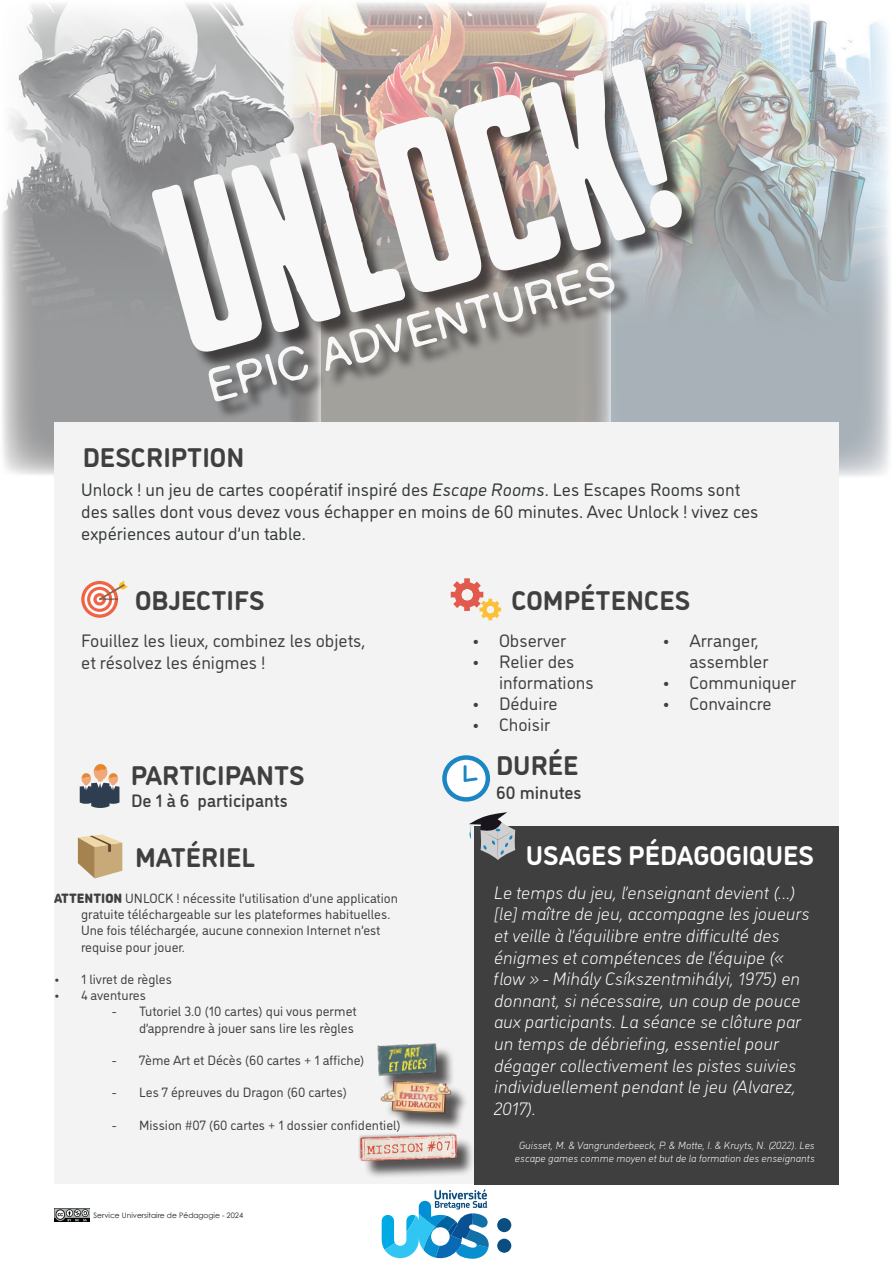
<style>
.page{position:relative;width:893px;height:1263px;background:#fff}
.page>*{position:absolute;margin:0;border:0;box-sizing:border-box;transform-origin:0 0}
.t1{font:700 27px "DI Nosaur";color:#3f3f3f}
.t2{font:700 27px "DI Nosaur";color:#fff}
.t3{font:italic 300 18px/21.6px "DI Nosaur";color:#fff}
.t4{font:18px/21.6px "DI Nosaur";color:#35393b}
.t5{font:18px/21px "DI Nosaur";color:#3f3f3f}
.t6{font:500 18px "DI Nosaur";color:#3f3f3f}
.t7{font:13.5px/16.2px "DI Nosaur";color:#3f3f3f}
.t8{font:italic 300 10.5px/12.6px "DI Nosaur";color:#fff;text-align:center}
.t9{font:7.5px "Century Gothic";color:#231f20}
.s1{font-style:italic}
.s2{font-weight:900}
</style>
<div class="page">
<img style="left:610px;top:3px;width:280px;height:474px">
<img style="left:320px;top:3px;width:290px;height:419px">
<img style="left:2px;top:3px;width:318px;height:472px">
<div style="left:54px;top:422px;width:785px;height:762px;background:#f3f3f3"></div>
<div style="left:474px;top:826px;width:365px;height:358px;background:#3f3f3f"></div>
<div style="left:497px;top:1218px;width:14px;height:14px;background:#0a4d80;border-radius:50%"></div>
<div style="left:497px;top:1239px;width:14px;height:14px;background:#0a4d80;border-radius:50%"></div>
<svg style="left:382px;top:1189px;width:107px;height:70px"></svg>
<svg style="left:451px;top:578px;width:50px;height:42px"></svg>
<svg style="left:81px;top:581px;width:47px;height:37px"></svg>
<svg style="left:78px;top:834px;width:44px;height:44px"></svg>
<svg style="left:444px;top:757px;width:44px;height:42px"></svg>
<div style="left:442px;top:755px;width:48px;height:47px;border:4px solid #1b86c3;border-radius:50%"></div>
<svg style="left:467px;top:777px;width:11px;height:5px"></svg>
<hr style="left:464px;top:765px;width:3px;height:17px;background:#1b86c3">
<svg style="left:80px;top:764px;width:39px;height:44px"></svg>
<svg style="left:469px;top:812px;width:46px;height:48px"></svg>
<div style="left:155px;top:62px;width:545px;height:358px;background:#231f20;opacity:.75"></div>
<svg style="left:151px;top:58px;width:531px;height:344px"></svg>
<div style="left:381px;top:1046px;width:74px;height:47px;background:#231f20;opacity:.75"></div>
<img style="left:377px;top:1043px;width:69px;height:33px">
<div style="left:363px;top:1136px;width:112px;height:43px;background:#231f20;opacity:.75"></div>
<img style="left:359px;top:1133px;width:100px;height:32px">
<div style="left:385px;top:1084px;width:84px;height:47px;background:#231f20;opacity:.75"></div>
<img style="left:380px;top:1080px;width:79px;height:35px">
<img style="left:54px;top:1209px;width:35px;height:12px">
<p class="t1" style="left:83px;top:437px;width:163px">DESCRIPTION</p>
<p class="t4" style="left:81px;top:478px;width:679px">Unlock ! un jeu de cartes coopératif inspiré des <span class="s1">Escape Rooms</span>. Les Escapes Rooms sont des salles dont vous devez vous échapper en moins de 60 minutes. Avec Unlock ! vivez ces expériences autour d’un table.</p>
<p class="t1" style="left:135px;top:580px;width:131px">OBJECTIFS</p>
<p class="t1" style="left:511px;top:580px;width:180px">COMPÉTENCES</p>
<p class="t5" style="left:81px;top:629px;width:286px">Fouillez les lieux, combinez les objets,</p>
<p class="t5" style="left:81px;top:651px;width:186px">et résolvez les énigmes !</p>
<p class="t1" style="left:131px;top:755px;width:175px">PARTICIPANTS</p>
<p class="t6" style="left:131px;top:788px;width:158px">De 1 à 6 participants</p>
<p class="t5" style="left:472px;top:629px;width:96px">• Observer</p>
<p class="t5" style="left:499px;top:650px;width:96px;text-indent:-27px">• Relier des informations</p>
<p class="t5" style="left:472px;top:692px;width:87px">• Déduire</p>
<p class="t5" style="left:472px;top:713px;width:80px">• Choisir</p>
<p class="t1" style="left:496px;top:745px;width:84px">DURÉE</p>
<p class="t6" style="left:496px;top:779px;width:87px">60 minutes</p>
<p class="t5" style="left:689px;top:629px;width:81px;text-indent:-27px">• Arranger, assembler</p>
<p class="t5" style="left:662px;top:671px;width:136px">• Communiquer</p>
<p class="t5" style="left:662px;top:692px;width:111px">• Convaincre</p>
<p class="t1" style="left:135px;top:837px;width:122px">MATÉRIEL</p>
<p class="t2" style="left:526px;top:835px;width:290px">USAGES PÉDAGOGIQUES</p>
<p class="t7" style="left:81px;top:889px;width:318px;text-indent:-27px"><span class="s2">ATTENTION</span> UNLOCK ! nécessite l’utilisation d’une application gratuite téléchargeable sur les plateformes habituelles.<br>Une fois téléchargée, aucune connexion Internet n’est requise pour jouer.</p>
<p class="t7" style="left:54px;top:970px;width:119px">• 1 livret de règles</p>
<p class="t7" style="left:54px;top:986px;width:94px">• 4 aventures</p>
<p class="t7" style="left:112px;top:1003px;width:246px;text-align:right">- Tutoriel 3.0 (10 cartes) qui vous permet d’apprendre à jouer sans lire les règles</p>
<p class="t7" style="left:112px;top:1051px;width:254px">- 7ème Art et Décès (60 cartes + 1 affiche)</p>
<p class="t7" style="left:112px;top:1084px;width:237px">- Les 7 épreuves du Dragon (60 cartes)</p>
<p class="t7" style="left:112px;top:1116px;width:290px">- Mission #07 (60 cartes + 1 dossier confidentiel)</p>
<p class="t9" style="left:94px;top:1210px;width:151px">Service Universitaire de Pédagogie - 2024</p>
<p class="t3" style="left:494px;top:880px;width:317px">Le temps du jeu, l’enseignant devient (...) [le] maître de jeu, accompagne les joueurs et veille à l’équilibre entre difficulté des énigmes et compétences de l’équipe (« flow » - Mihály Csíkszentmihályi, 1975) en donnant, si nécessaire, un coup de pouce aux participants. La séance se clôture par un temps de débriefing, essentiel pour dégager collectivement les pistes suivies individuellement pendant le jeu (Alvarez, 2017).</p>
<p class="t8" style="left:515px;top:1138px;width:301px">Guisset, M. &amp; Vangrunderbeeck, P. &amp; Motte, I. &amp; Kruyts, N. (2022). Les escape games comme moyen et but de la formation des enseignants</p>
</div>
